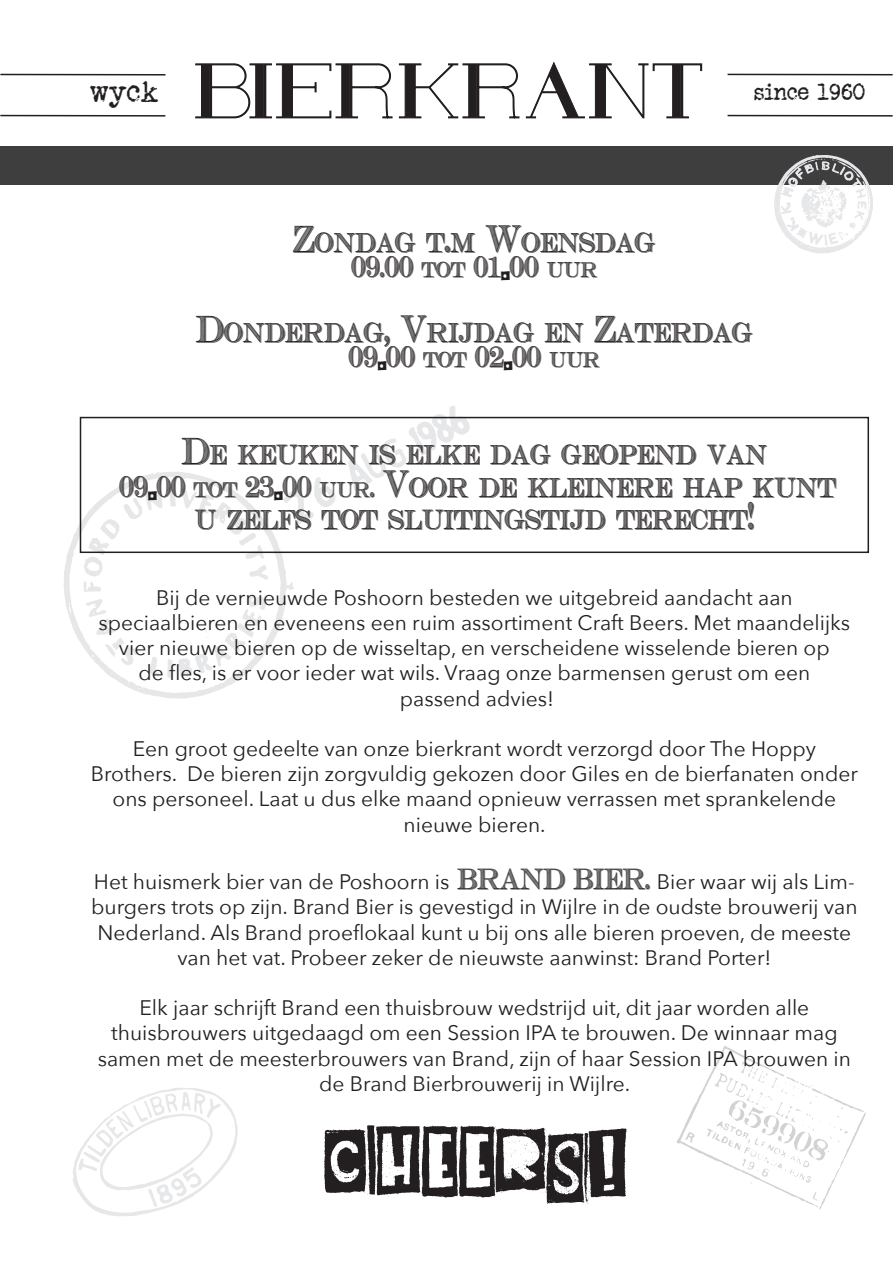
<style>
.page{position:relative;width:893px;height:1263px;background:#fff}
.page>*{position:absolute;margin:0;border:0;box-sizing:border-box;transform-origin:0 0}
.t1{font:90px "oldsealstfb";color:#e6e7e9}
.t2{font:72px "Poste Wired";letter-spacing:-.035em;color:#231f20}
.t3{font:54px "Art Post";color:#231f20}
.t4{font:31.5px "Veteran Typewriter";color:#231f20}
.t5{font:27px/32.4px "Cash Currency";color:#231f20;text-align:center}
.t6{font:24px "Veteran Typewriter";color:#231f20}
.t7{font:21px/25.2px "Avenir Next";color:#231f20;text-align:center}
.t8{font:21px "Cash Currency";color:#231f20}
.s1{font-family:"Art Post"}
.s2{font-size:21px}
.s3{font-family:"Art Post";font-size:21px}
.s4{font-family:"Cash Currency"}
</style>
<div class="page">
<hr style="left:728px;top:74px;width:165px;height:1px;background:#231f20">
<svg style="left:195px;top:63px;width:197px;height:56px"></svg>
<svg style="left:399px;top:63px;width:120px;height:56px"></svg>
<svg style="left:526px;top:62px;width:176px;height:56px"></svg>
<hr style="left:728px;top:115px;width:165px;height:2px;background:#231f20">
<hr style="left:0;top:74px;width:165px;height:2px;background:#231f20">
<hr style="left:0;top:115px;width:165px;height:2px;background:#231f20">
<div style="left:0;top:146px;width:893px;height:39px;background:#3e3e3f"></div>
<div style="left:80px;top:417px;width:789px;height:136px;border:2px solid #231f20"></div>
<svg style="left:79px;top:416px;width:395px;height:138px"></svg>
<h3 class="t4" style="left:90px;top:74px;width:70px">wyck</h3>
<h2 class="t2" style="left:192px;top:58px;width:515px">BIERKRANT</h2>
<p class="t6" style="left:754px;top:78px;width:113px">since 1960</p>
<p class="t5" style="left:293px;top:225px;width:364px">Zondag t.m Woensdag</p>
<p class="t8" style="left:351px;top:256px;width:247px">09.00 tot 01<span class="s1">.</span>00 uur</p>
<p class="t5" style="left:196px;top:315px;width:558px">Donderdag, Vrijdag en Zaterdag</p>
<p class="t8" style="left:349px;top:346px;width:252px">09<span class="s1">.</span>00 tot 02<span class="s1">.</span>00 uur</p>
<h1 class="t1" style="left:774px;top:170px;width:103px">H</h1>
<p class="t5" style="left:119px;top:437px;width:718px">De keuken is elke dag geopend van<br><span class="s2">09</span><span class="s3">.</span><span class="s2">00 tot 23</span><span class="s3">.</span><span class="s2">00 uur.</span> Voor de kleinere hap kunt u zelfs tot sluitingstijd terecht!</p>
<p class="t7" style="left:99px;top:584px;width:753px">Bĳ de vernieuwde Poshoorn besteden we uitgebreid aandacht aan speciaalbieren en eveneens een ruim assortiment Craft Beers. Met maandelĳks vier nieuwe bieren op de wisseltap, en verscheidene wisselende bieren op<br>de fles, is er voor ieder wat wils. Vraag onze barmensen gerust om een passend advies!</p>
<p class="t7" style="left:91px;top:735px;width:769px">Een groot gedeelte van onze bierkrant wordt verzorgd door The Hoppy Brothers. De bieren zĳn zorgvuldig gekozen door Giles en de bierfanaten onder ons personeel. Laat u dus elke maand opnieuw verrassen met sprankelende nieuwe bieren.</p>
<p class="t7" style="left:91px;top:868px;width:768px">Het huismerk bier van de Poshoorn is <span class="s4">BRAND BIER.</span> Bier waar wĳ als Lim&shy;burgers trots op zĳn. Brand Bier is gevestigd in Wĳlre in de oudste brouwerĳ van Nederland. Als Brand proeflokaal kunt u bĳ ons alle bieren proeven, de meeste van het vat. Probeer zeker de nieuwste aanwinst: Brand Porter!</p>
<p class="t7" style="left:98px;top:994px;width:755px">Elk jaar schrĳft Brand een thuisbrouw wedstrĳd uit, dit jaar worden alle thuisbrouwers uitgedaagd om een Session IPA te brouwen. De winnaar mag samen met de meesterbrouwers van Brand, zĳn of haar Session IPA brouwen in de Brand Bierbrouwerĳ in Wĳlre.</p>
<h3 class="t3" style="left:323px;top:1125px;width:304px">CHEERS!</h3>
</div>
